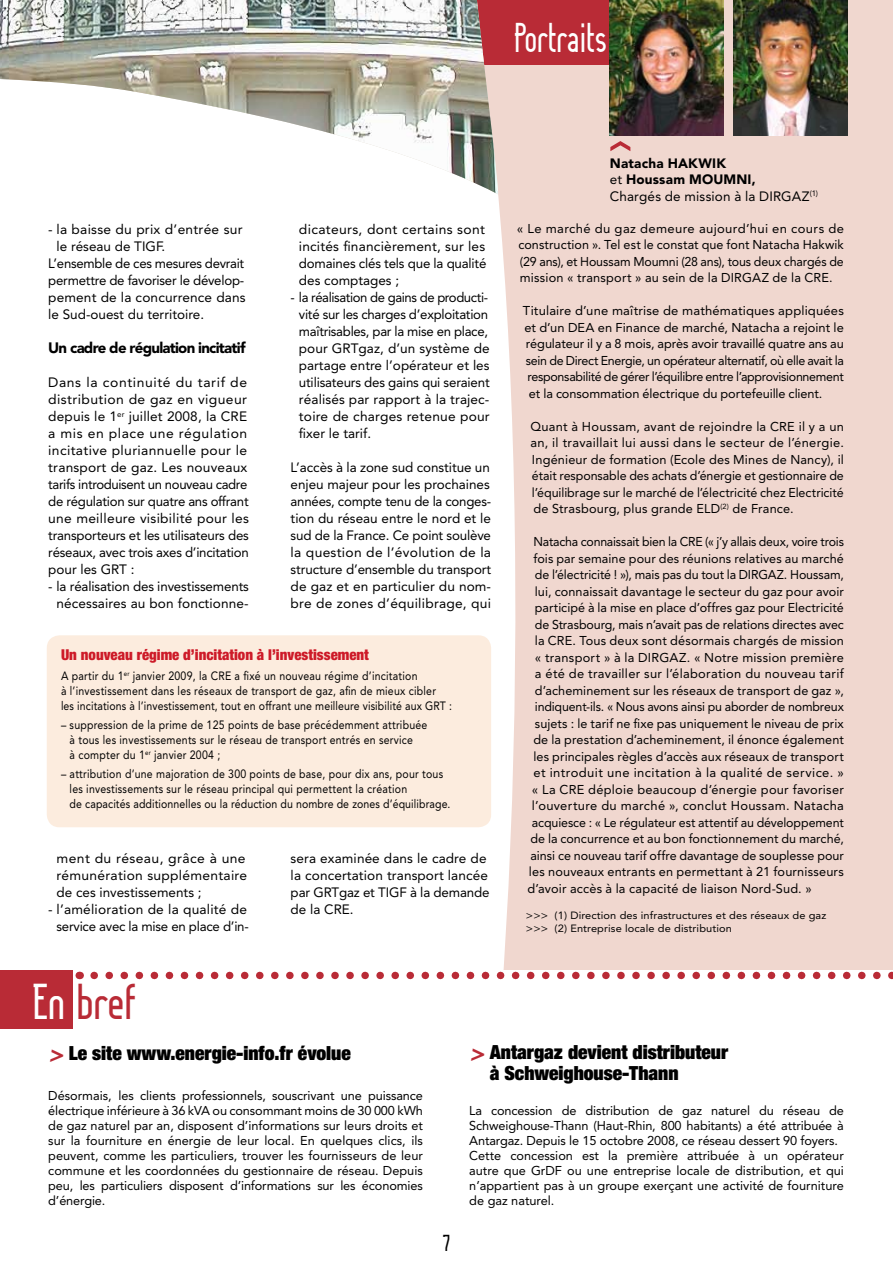
<style>
.page{position:relative;width:893px;height:1263px;background:#fff}
.page>*{position:absolute;margin:0;border:0;box-sizing:border-box;transform-origin:0 0}
.t1{font:49.05px "Lady Ice";letter-spacing:-.01em;color:#b92b36}
.t2{font:40.5px "Lady Ice";color:#fff;scale:.9 1}
.t3{font:22.5px "Lady Ice";color:#000}
.t4{font:900 expanded 19.5px/21px "Helvetica Neue";color:#000}
.t5{font:900 condensed 15px "Helvetica Neue";color:#cd1a28}
.t6{font:900 15px "Avenir";letter-spacing:-.05em;color:#000}
.t7{font:13.5px/17px "Avenir";color:#000}
.t8{font:900 13.5px/16.2px "Avenir";letter-spacing:.015em;color:#000}
.t9{font:13.5px "Avenir";letter-spacing:-.02em;color:#000}
.t10{font:13.5px "Avenir";letter-spacing:.02em;color:#000}
.t11{font:12.75px/15px "Avenir";color:#000;text-align:justify}
.t12{font:12.75px "Avenir";letter-spacing:-.025em;color:#000}
.t13{font:12.75px "Avenir";letter-spacing:.025em;color:#000}
.t14{font:12.75px "Avenir";letter-spacing:.02em;color:#000}
.t15{font:12.75px "Avenir";letter-spacing:-.02em;color:#000}
.t16{font:12.75px "Avenir";letter-spacing:.03em;color:#000}
.t17{font:12px/15px "Avenir";letter-spacing:.02em;color:#000;scale:.88 1}
.t18{font:10.5px/12.6px "Avenir";letter-spacing:.01em;color:#000;scale:1.05 1}
.s1{font-weight:400}
.s2{color:#fff}
.s3{font-family:"Avenir";font-weight:800;font-style:italic;font-stretch:normal;font-size:24px;color:#b92b36}
</style>
<div class="page">
<div style="left:482px;top:0;width:411px;height:970px;background:#f0d7cf"></div>
<div style="left:459px;top:0;width:151px;height:64px;background:#b92b36"></div>
<img style="left:0;top:0;width:500px;height:195px">
<img style="left:610px;top:0;width:114px;height:135px">
<img style="left:733px;top:0;width:114px;height:135px">
<svg style="left:610px;top:141px;width:20px;height:10px"></svg>
<div style="left:47px;top:635px;width:444px;height:192px;background:#fcecde;border-radius:13px"></div>
<div style="left:0;top:971px;width:72px;height:58px;background:#b92b36"></div>
<svg style="left:94px;top:972px;width:799px;height:7px"></svg>
<h2 class="t2" style="left:514px;top:11px;width:105px">Portraits</h2>
<p class="t10" style="left:48px;top:221px;width:196px">- la baisse du prix d’entrée sur</p>
<p class="t7" style="left:57px;top:238px;width:110px">le réseau de TIGF.</p>
<p class="t9" style="left:48px;top:255px;width:197px">L’ensemble de ces mesures devrait</p>
<p class="t7" style="left:48px;top:272px;width:198px">permettre de favoriser le dévelop-</p>
<p class="t7" style="left:48px;top:289px;width:199px">pement de la concurrence dans</p>
<p class="t7" style="left:48px;top:306px;width:157px">le Sud-ouest du territoire.</p>
<p class="t6" style="left:48px;top:339px;width:199px">Un cadre de régulation incitatif</p>
<p class="t7" style="left:48px;top:374px;width:202px">Dans la continuité du tarif de distribution de gaz en vigueur depuis le 1<sup>er</sup> juillet 2008, la CRE a mis en place une régulation incitative pluriannuelle pour le transport de gaz. Les nouveaux tarifs introduisent un nouveau cadre de régulation sur quatre ans offrant une meilleure visibilité pour les transporteurs et les utilisateurs des réseaux, avec trois axes d’incitation pour les GRT :</p>
<p class="t7" style="left:48px;top:578px;width:202px;text-align:center">- la réalisation des investissements nécessaires au bon fonctionne-</p>
<p class="t7" style="left:299px;top:221px;width:189px;text-align:justify">dicateurs, dont certains sont incités financièrement, sur les domaines clés tels que la qualité des comptages ;</p>
<p class="t7" style="left:299px;top:289px;width:192px;text-indent:-8px">- la réalisation de gains de producti&shy;vité sur les charges d’exploitation maîtrisables, par la mise en place, pour GRTgaz, d’un système de partage entre l’opérateur et les utilisateurs des gains qui seraient réalisés par rapport à la trajec&shy;toire de charges retenue pour fixer le tarif.</p>
<p class="t7" style="left:291px;top:459px;width:202px;text-align:justify">L’accès à la zone sud constitue un enjeu majeur pour les prochaines années, compte tenu de la conges&shy;tion du réseau entre le nord et le sud de la France. Ce point soulève la question de l’évolution de la structure d’ensemble du transport de gaz et en particulier du nom&shy;bre de zones d’équilibrage, qui</p>
<p class="t5" style="left:61px;top:646px;width:309px">Un nouveau régime d’incitation à l’investissement</p>
<p class="t17" style="left:61px;top:668px;width:446px">A partir du 1<sup>er</sup> janvier 2009, la CRE a fixé un nouveau régime d’incitation<br>à l’investissement dans les réseaux de transport de gaz, afin de mieux cibler les incitations à l’investissement, tout en offrant une meilleure visibilité aux GRT :</p>
<p class="t17" style="left:70px;top:717px;width:408px;text-indent:-9px">– suppression de la prime de 125 points de base précédemment attribuée à tous les investissements sur le réseau de transport entrés en service<br>à compter du 1<sup>er</sup> janvier 2004 ;</p>
<p class="t17" style="left:70px;top:766px;width:434px;text-indent:-9px">– attribution d’une majoration de 300 points de base, pour dix ans, pour tous les investissements sur le réseau principal qui permettent la création<br>de capacités additionnelles ou la réduction du nombre de zones d’équilibrage.</p>
<p class="t7" style="left:57px;top:850px;width:192px;text-align:justify">ment du réseau, grâce à une rémunération supplémentaire de ces investissements ;</p>
<p class="t7" style="left:48px;top:901px;width:202px;text-align:right">- l’amélioration de la qualité de service avec la mise en place d’in-</p>
<p class="t7" style="left:291px;top:850px;width:200px">sera examinée dans le cadre de la concertation transport lancée par GRTgaz et TIGF à la demande de la CRE.</p>
<p class="t8" style="left:610px;top:155px;width:210px">Natacha HAKWIK<br><span class="s1">et</span> Houssam MOUMNI,<br><span class="s1">Chargés de mission à la DIRGAZ</span><sup>(1)</sup></p>
<p class="t11" style="left:517px;top:220px;width:329px;line-height:16.5px">« Le marché du gaz demeure aujourd’hui en cours de construction ». Tel est le constat que font Natacha Hakwik (29 ans), et Houssam Moumni (28 ans), tous deux chargés de mission « transport » au sein de la DIRGAZ de la CRE.</p>
<p class="t11" style="left:523px;top:303px;width:323px">Titulaire d’une maîtrise de mathématiques appliquées</p>
<p class="t11" style="left:524px;top:320px;width:321px">et d’un DEA en Finance de marché, Natacha a rejoint le</p>
<p class="t11" style="left:526px;top:336px;width:319px">régulateur il y a 8 mois, après avoir travaillé quatre ans au</p>
<p class="t12" style="left:526px;top:353px;width:319px">sein de Direct Energie, un opérateur alternatif, où elle avait la</p>
<p class="t12" style="left:527px;top:370px;width:318px">responsabilité de gérer l’équilibre entre l’approvisionnement</p>
<p class="t11" style="left:529px;top:386px;width:295px">et la consommation électrique du portefeuille client.</p>
<p class="t11" style="left:530px;top:418px;width:315px;line-height:16.5px">Quant à Houssam, avant de rejoindre la CRE il y a un an, il travaillait lui aussi dans le secteur de l’énergie.<br>Ingénieur de formation (Ecole des Mines de Nancy), il était responsable des achats d’énergie et gestionnaire de l’équilibrage sur le marché de l’électricité chez Electricité de Strasbourg, plus grande ELD<sup>(2)</sup> de France.</p>
<p class="t15" style="left:533px;top:535px;width:312px">Natacha connaissait bien la CRE (« j’y allais deux, voire trois</p>
<p class="t11" style="left:533px;top:551px;width:312px">fois par semaine pour des réunions relatives au marché</p>
<p class="t11" style="left:535px;top:567px;width:311px">de l’électricité ! »), mais pas du tout la DIRGAZ. Houssam,</p>
<p class="t11" style="left:535px;top:584px;width:310px">lui, connaissait davantage le secteur du gaz pour avoir</p>
<p class="t11" style="left:535px;top:600px;width:310px">participé à la mise en place d’offres gaz pour Electricité</p>
<p class="t11" style="left:535px;top:617px;width:310px">de Strasbourg, mais n’avait pas de relations directes avec</p>
<p class="t11" style="left:535px;top:633px;width:310px">la CRE. Tous deux sont désormais chargés de mission</p>
<p class="t14" style="left:535px;top:650px;width:311px">« transport » à la DIRGAZ. « Notre mission première</p>
<p class="t13" style="left:535px;top:667px;width:310px">a été de travailler sur l’élaboration du nouveau tarif</p>
<p class="t11" style="left:535px;top:683px;width:310px">d’acheminement sur les réseaux de transport de gaz »,</p>
<p class="t11" style="left:535px;top:699px;width:310px">indiquent-ils. « Nous avons ainsi pu aborder de nombreux</p>
<p class="t11" style="left:535px;top:716px;width:310px">sujets : le tarif ne fixe pas uniquement le niveau de prix</p>
<p class="t11" style="left:533px;top:732px;width:312px">de la prestation d’acheminement, il énonce également</p>
<p class="t11" style="left:533px;top:749px;width:312px">les principales règles d’accès aux réseaux de transport</p>
<p class="t16" style="left:533px;top:766px;width:312px">et introduit une incitation à la qualité de service. »</p>
<p class="t14" style="left:532px;top:782px;width:314px">« La CRE déploie beaucoup d’énergie pour favoriser</p>
<p class="t13" style="left:532px;top:799px;width:313px">l’ouverture du marché », conclut Houssam. Natacha</p>
<p class="t11" style="left:532px;top:815px;width:313px">acquiesce : « Le régulateur est attentif au développement</p>
<p class="t11" style="left:530px;top:831px;width:315px">de la concurrence et au bon fonctionnement du marché,</p>
<p class="t11" style="left:530px;top:848px;width:315px">ainsi ce nouveau tarif offre davantage de souplesse pour</p>
<p class="t11" style="left:529px;top:864px;width:316px">les nouveaux entrants en permettant à 21 fournisseurs</p>
<p class="t11" style="left:527px;top:881px;width:286px">d’avoir accès à la capacité de liaison Nord-Sud. »</p>
<p class="t18" style="left:526px;top:909px;width:288px">&gt;&gt;&gt; (1) Direction des infrastructures et des réseaux de gaz &gt;&gt;&gt; (2) Entreprise locale de distribution</p>
<h1 class="t1" style="left:32px;top:969px;width:105px"><span class="s2">En</span> bref</h1>
<h3 class="t4" style="left:48px;top:1042px;width:304px"><span class="s3">&gt;</span> Le site www.energie-info.fr évolue</h3>
<h3 class="t4" style="left:490px;top:1041px;width:240px;text-indent:-20px"><span class="s3">&gt;</span> Antargaz devient distributeur à Schweighouse-Thann</h3>
<p class="t11" style="left:48px;top:1088px;width:376px">Désormais, les clients professionnels, souscrivant une puissance électrique inférieure à 36 kVA ou consommant moins de 30 000 kWh de gaz naturel par an, disposent d’informations sur leurs droits et sur la fourniture en énergie de leur local. En quelques clics, ils peuvent, comme les particuliers, trouver les fournisseurs de leur commune et les coordonnées du gestionnaire de réseau. Depuis peu, les particuliers disposent d’informations sur les économies d’énergie.</p>
<p class="t11" style="left:469px;top:1103px;width:376px;text-align:left">La concession de distribution de gaz naturel du réseau de Schweighouse-Thann (Haut-Rhin, 800 habitants) a été attribuée à Antargaz. Depuis le 15 octobre 2008, ce réseau dessert 90 foyers.<br>Cette concession est la première attribuée à un opérateur autre que GrDF ou une entreprise locale de distribution, et qui n’appartient pas à un groupe exerçant une activité de fourniture de gaz naturel.</p>
<h3 class="t3" style="left:443px;top:1228px;width:9px">7</h3>
</div>
